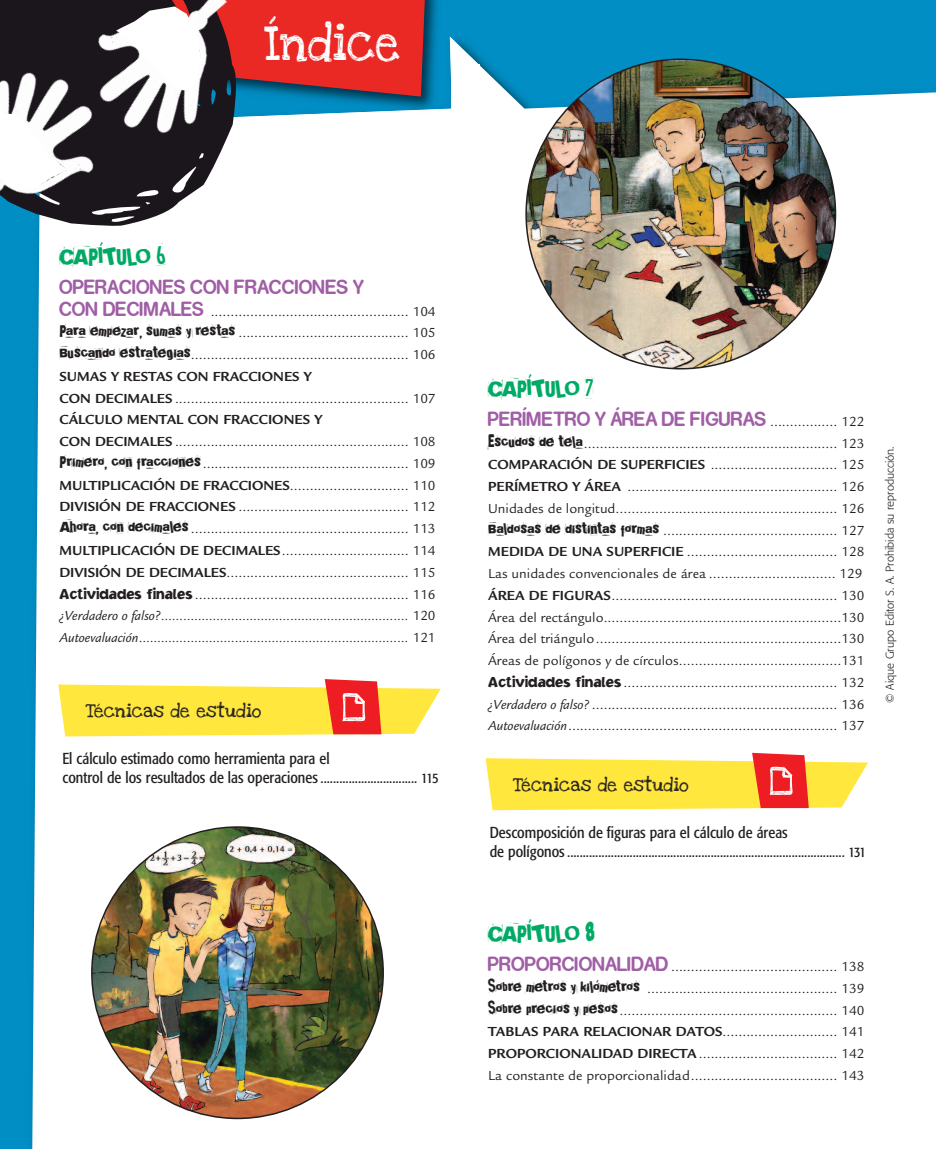
<style>
.page{position:relative;width:936px;height:1149px;background:#fff}
.page>*{position:absolute;margin:0;border:0;box-sizing:border-box;transform-origin:0 0}
.t1{font:37.5px "Love Ya Like A Sister";color:#fff;scale:.93 1}
.t2{font:30px "Broken 15";letter-spacing:-.025em;color:#00aa65}
.t3{font:18px "Calculus";letter-spacing:-.035em;color:#a05ea6}
.t4{font:condensed 15.75px/18.8px "Formata";color:#231f20}
.t5{font:condensed 15px "Formata";color:#231f20}
.t6{font:14.25px/21.8px "Legacy Sans";color:#231f20}
.t7{font:13.95px "Love Ya Like A Sister";color:#231f20}
.t8{font:300 11.25px "Formata";color:#231f20}
.s1{font-family:"Calculus";font-size:18px;color:#a05ea6}
.s2{font-family:"Broken 15";font-size:20.25px}
.s3{font-weight:700}
.s4{font-family:"Jacoby ICG Black";font-size:15px}
.s5{font-style:italic}
.s6{font-size:15px}
.s7{font-size:14.25px}
.s8{font-family:"Legacy Sans";font-size:14.25px;color:#231f20}
.s9{font-size:15.75px}
</style>
<div class="page">
<div style="left:0;top:0;width:935px;height:1148px;background:#008ec5"></div>
<div style="left:32px;top:56px;width:903px;height:1092px;background:#fff"></div>
<img style="left:426px;top:0;width:12px;height:36px">
<img style="left:237px;top:36px;width:242px;height:152px">
<img style="left:452px;top:65px;width:27px;height:43px">
<svg style="left:0;top:0;width:237px;height:226px;background:#716e72"></svg>
<img style="left:0;top:42px;width:133px;height:203px">
<svg style="left:0;top:108px;width:68px;height:82px;background:#e7e7e7"></svg>
<img style="left:57px;top:0;width:218px;height:156px">
<svg style="left:112px;top:0;width:314px;height:96px;background:#c15859"></svg>
<svg style="left:58px;top:679px;width:383px;height:57px;background:#fdd45d"></svg>
<img style="left:525px;top:59px;width:311px;height:310px">
<img style="left:91px;top:826px;width:293px;height:292px">
<svg style="left:485px;top:752px;width:383px;height:58px;background:#fdd560"></svg>
<h1 class="t1" style="left:265px;top:13px;width:146px">Índice</h1>
<h2 class="t2" style="left:59px;top:240px;width:108px">CAPÍTULO 6</h2>
<p class="t3" style="left:59px;top:275px;width:307px">OPERACIONES CON FRACCIONES Y</p>
<p class="t6" style="left:59px;top:301px;width:377px"><span class="s1">CON DECIMALES</span> .................................................. 104<br><span class="s2">Para empezar, sumas y restas</span> ........................................... 105<br><span class="s2">Buscando estrategias</span>....................................................... 106<br><span class="s3">SUMAS Y RESTAS CON FRACCIONES Y<br>CON DECIMALES</span> ........................................................... 107<br><span class="s3">CÁLCULO MENTAL CON FRACCIONES Y<br>CON DECIMALES</span> ........................................................... 108<br><span class="s2">Primero, con fracciones</span>.................................................... 109<br><span class="s3">MULTIPLICACIÓN DE FRACCIONES</span>.............................. 110<br><span class="s3">DIVISIÓN DE FRACCIONES</span> ........................................... 112<br><span class="s2">Ahora, con decimales</span>....................................................... 113<br><span class="s3">MULTIPLICACIÓN DE DECIMALES</span>................................ 114<br><span class="s3">DIVISIÓN DE DECIMALES</span>.............................................. 115<br><span class="s4">Actividades finales</span> ...................................................... 116 <span class="s5">¿Verdadero o falso?...................................................................</span> 120<br><span class="s5">Autoevaluación.........................................................................</span> 121</p>
<p class="t7" style="left:86px;top:699px;width:177px">Técnicas de estudio</p>
<p class="t4" style="left:62px;top:750px;width:377px">El cálculo estimado como herramienta para el<br>control de los resultados de las operaciones <span class="s6">...............................</span> <span class="s7">115</span></p>
<h2 class="t2" style="left:488px;top:371px;width:108px">CAPÍTULO 7</h2>
<p class="t3" style="left:488px;top:406px;width:377px">PERÍMETRO Y ÁREA DE FIGURAS <span class="s8">................. 122</span></p>
<p class="t6" style="left:488px;top:433px;width:377px"><span class="s2">Escudos de tela</span>................................................................ 123<br><span class="s3">COMPARACIÓN DE SUPERFICIES</span> ................................ 125<br><span class="s3">PERÍMETRO Y ÁREA</span> ..................................................... 126<br>Unidades de longitud........................................................ 126<br><span class="s2">Baldosas de distintas formas</span> ............................................ 127<br><span class="s3">MEDIDA DE UNA SUPERFICIE</span> ...................................... 128<br>Las unidades convencionales de área ................................ 129<br><span class="s3">ÁREA DE FIGURAS</span>......................................................... 130<br>Área del rectángulo............................................................130<br>Área del triángulo..............................................................130<br>Áreas de polígonos y de círculos.........................................131<br><span class="s4">Actividades finales</span> ...................................................... 132 <span class="s5">¿Verdadero o falso?</span> .............................................................. 136<br><span class="s5">Autoevaluación</span>.................................................................... 137</p>
<p class="t7" style="left:513px;top:773px;width:177px">Técnicas de estudio</p>
<p class="t4" style="left:489px;top:824px;width:299px">Descomposición de figuras para el cálculo de áreas</p>
<p class="t5" style="left:489px;top:845px;width:377px"><span class="s9">de polígonos</span> ......................................................................................... <span class="s7">131</span></p>
<p class="t8" style="left:885px;top:702px;width:258px;rotate:-90deg">© Aique Grupo Editor S. A. Prohibida su reproducción.</p>
<h2 class="t2" style="left:488px;top:916px;width:109px">CAPÍTULO 8</h2>
<p class="t6" style="left:488px;top:956px;width:377px;text-align:justify"><span class="s1">PROPORCIONALIDAD</span>.......................................... 138<br><span class="s2">Sobre metros y kilómetros</span> ................................................ 139<br><span class="s2">Sobre precios y pesos</span>....................................................... 140<br><span class="s3">TABLAS PARA RELACIONAR DATOS</span>............................. 141<br><span class="s3">PROPORCIONALIDAD DIRECTA</span>................................... 142<br>La constante de proporcionalidad..................................... 143</p>
</div>
